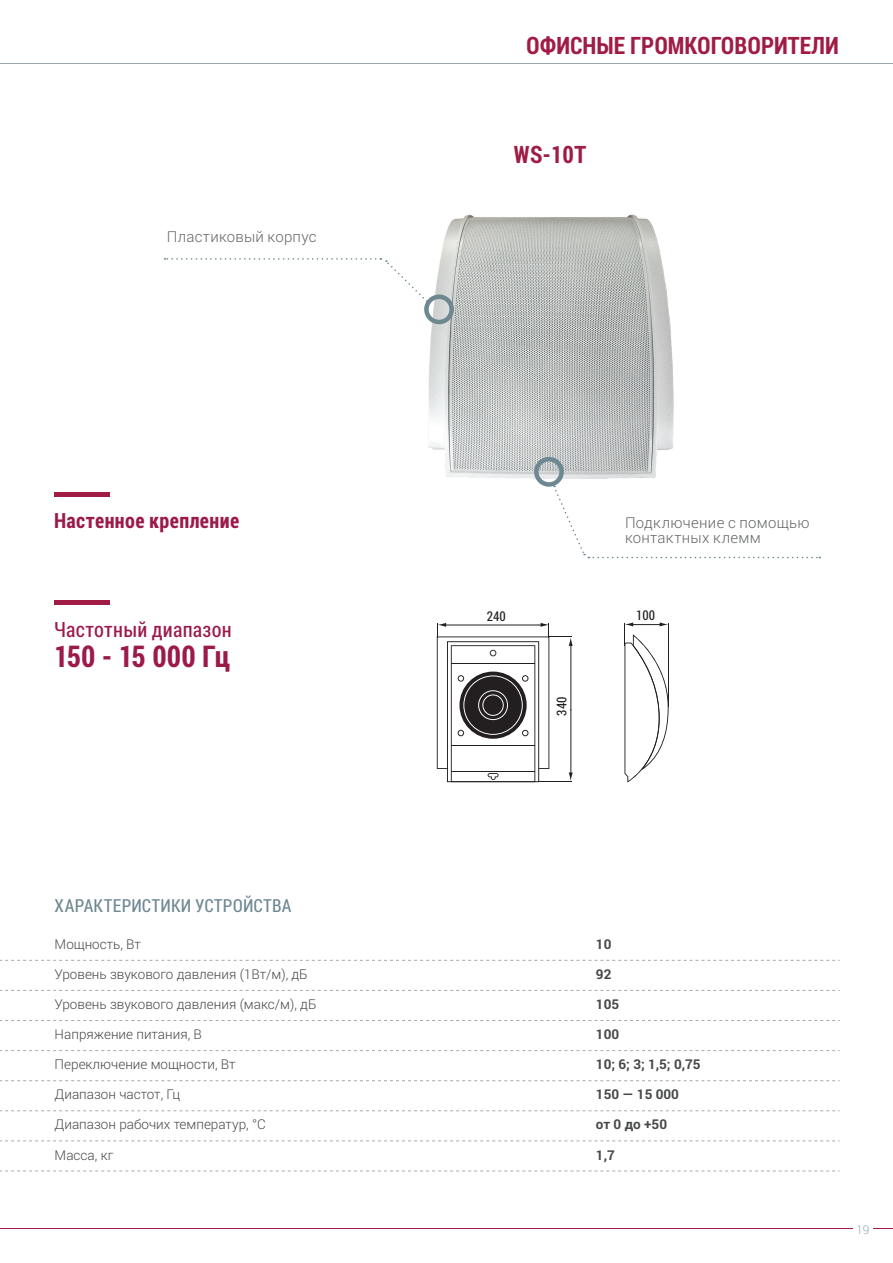
<style>
.page{position:relative;width:893px;height:1263px;background:#fff}
.page>*{position:absolute;margin:0;border:0;box-sizing:border-box;transform-origin:0 0}
.Paragraph_Style_1{font:700 30px "Roboto Condensed";letter-spacing:-.02em;color:#9c1a4a}
.t1{font:700 24px "Roboto Condensed";color:#a01c45}
.Paragraph_Style_1-2{font:700 21px "Roboto Condensed";letter-spacing:.02em;color:#9c1a4a}
.Paragraph_Style_1-3{font:21px "Roboto Condensed";letter-spacing:.01em;color:#9c1a4a}
.t2{font:18px "Roboto Condensed";letter-spacing:.01em;color:#6e8892}
.Paragraph_Style_1-4{font:300 15px "Roboto";letter-spacing:.02em;color:#646666}
.t3{font:300 13.5px "Roboto";color:#474949}
.t4{font:700 13.5px "Roboto";color:#474949}
.t5{font:13.5px "Roboto Condensed";color:#231f20}
.t6{font:300 12px "Roboto";color:#9aa8ae}
</style>
<div class="page">
<hr style="left:0;top:63px;width:893px;height:1px;background:#9aa8ae">
<hr style="left:0;top:1228px;width:852px;height:1px;background:#a01c45">
<svg style="left:873px;top:1228px;width:20px;height:1px"></svg>
<svg style="left:0;top:960px;width:840px;height:1px"></svg>
<svg style="left:0;top:990px;width:840px;height:1px"></svg>
<svg style="left:0;top:1020px;width:840px;height:1px"></svg>
<svg style="left:0;top:1050px;width:840px;height:1px"></svg>
<svg style="left:0;top:1080px;width:840px;height:1px"></svg>
<svg style="left:0;top:1110px;width:840px;height:1px"></svg>
<svg style="left:0;top:1140px;width:840px;height:1px"></svg>
<svg style="left:0;top:1170px;width:840px;height:1px"></svg>
<img style="left:424px;top:214px;width:250px;height:268px">
<div style="left:424px;top:294px;width:30px;height:30px;border:4px solid #6e8892;border-radius:50%"></div>
<div style="left:534px;top:457px;width:30px;height:30px;border:4px solid #6e8892;border-radius:50%"></div>
<hr style="left:54px;top:492px;width:55px;height:4px;background:#a01c45">
<hr style="left:54px;top:601px;width:55px;height:4px;background:#a01c45">
<svg style="left:437px;top:623px;width:136px;height:159px"></svg>
<svg style="left:624px;top:622px;width:45px;height:160px"></svg>
<hr style="left:668px;top:623px;width:1px;height:83px;background:#231f20">
<svg style="left:554px;top:486px;width:266px;height:73px"></svg>
<svg style="left:164px;top:257px;width:264px;height:45px"></svg>
<p class="Paragraph_Style_1-4" style="left:167px;top:227px;width:151px">Пластиковый корпус</p>
<p class="t1" style="left:526px;top:29px;width:314px">ОФИСНЫЕ ГРОМКОГОВОРИТЕЛИ</p>
<p class="t1" style="left:514px;top:138px;width:74px">WS-10T</p>
<p class="Paragraph_Style_1-2" style="left:54px;top:506px;width:187px">Настенное крепление</p>
<p class="Paragraph_Style_1-3" style="left:54px;top:615px;width:179px">Частотный диапазон</p>
<p class="Paragraph_Style_1" style="left:54px;top:635px;width:178px">150 - 15 000 Гц</p>
<p class="Paragraph_Style_1-4" style="left:625px;top:512px;width:186px">Подключение с помощью</p>
<p class="Paragraph_Style_1-4" style="left:625px;top:527px;width:137px">контактных клемм</p>
<p class="t5" style="left:487px;top:606px;width:20px">240</p>
<p class="t5" style="left:636px;top:606px;width:20px">100</p>
<p class="t5" style="left:552px;top:715px;width:20px;rotate:-90deg">340</p>
<h3 class="t2" style="left:55px;top:893px;width:238px">ХАРАКТЕРИСТИКИ УСТРОЙСТВА</h3>
<p class="t3" style="left:55px;top:935px;width:88px">Мощность, Вт</p>
<p class="t4" style="left:596px;top:935px;width:17px">10</p>
<p class="t3" style="left:55px;top:965px;width:255px">Уровень звукового давления (1Вт/м), дБ</p>
<p class="t4" style="left:596px;top:965px;width:17px">92</p>
<p class="t3" style="left:55px;top:995px;width:263px">Уровень звукового давления (макс/м), дБ</p>
<p class="t4" style="left:596px;top:995px;width:25px">105</p>
<p class="t3" style="left:55px;top:1025px;width:149px">Напряжение питания, В</p>
<p class="t4" style="left:596px;top:1025px;width:25px">100</p>
<p class="t3" style="left:55px;top:1055px;width:183px">Переключение мощности, Вт</p>
<p class="t4" style="left:596px;top:1055px;width:106px">10; 6; 3; 1,5; 0,75</p>
<p class="t3" style="left:55px;top:1085px;width:127px">Диапазон частот, Гц</p>
<p class="t4" style="left:596px;top:1085px;width:85px">150 — 15 000</p>
<p class="t3" style="left:55px;top:1115px;width:213px">Диапазон рабочих температур, °С</p>
<p class="t4" style="left:596px;top:1115px;width:73px">от 0 до +50</p>
<p class="t3" style="left:55px;top:1145px;width:60px">Масса, кг</p>
<p class="t4" style="left:596px;top:1145px;width:20px">1,7</p>
<p class="t6" style="left:856px;top:1221px;width:15px">19</p>
</div>
